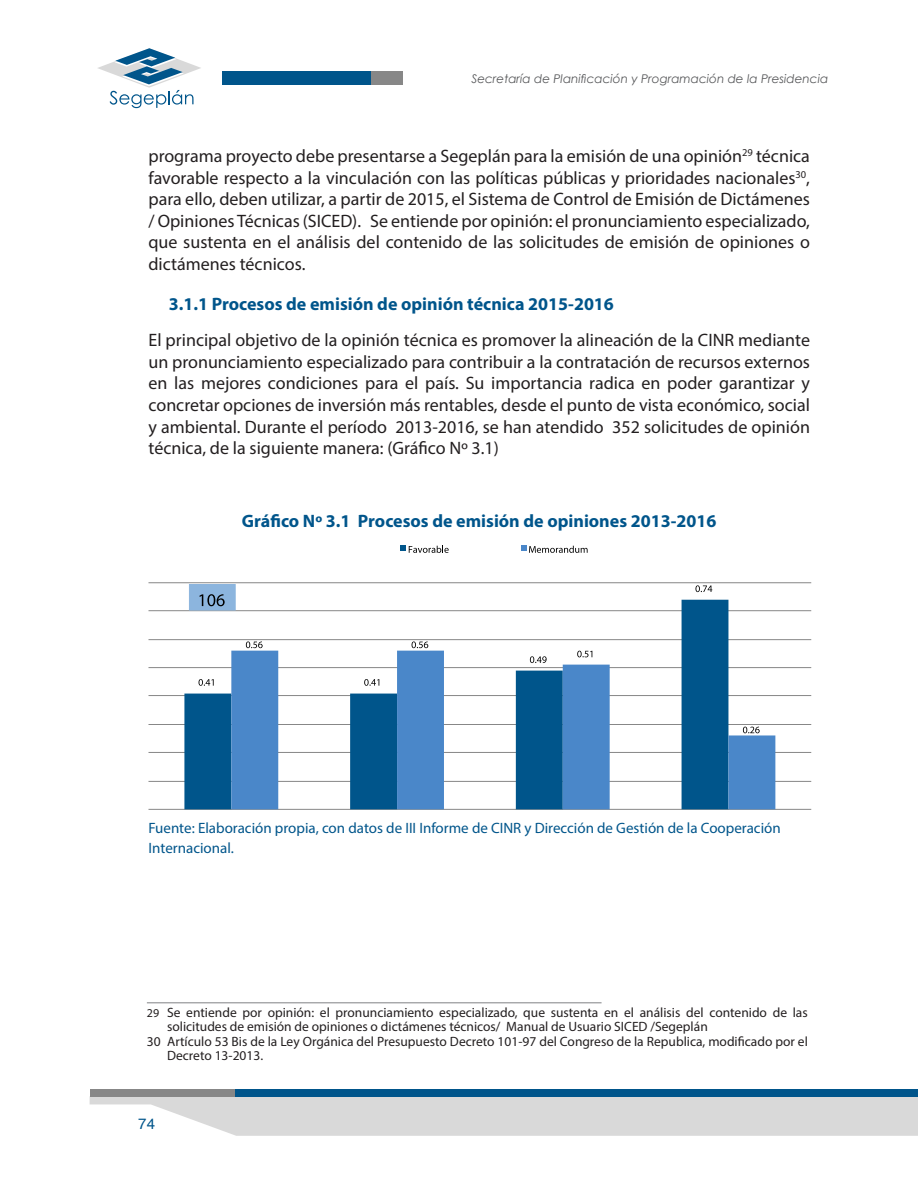
<style>
.page{position:relative;width:918px;height:1188px;background:#fff}
.page>*{position:absolute;margin:0;border:0;box-sizing:border-box;transform-origin:0 0}
.t1{font:18px/21.6px "Myriad Pro";color:#231f20;text-align:justify}
.t2{font:700 18px "Myriad Pro";color:#00558b}
.t3{font:15px/19.8px "Myriad Pro";color:#00558b}
.t4{font:15px "Helvetica";color:#00558b}
.t5{font:13.5px "Myriad Pro";color:#231f20}
.t6{font:italic 12px "Century Gothic";color:#57585a}
.s1{font-size:12px}
</style>
<div class="page">
<svg style="left:90px;top:1096px;width:828px;height:40px;background:#d8d9da"></svg>
<div style="left:90px;top:1089px;width:506px;height:7px;background:#878787"></div>
<div style="left:236px;top:1089px;width:682px;height:7px;background:#00558b"></div>
<div style="left:293px;top:71px;width:110px;height:14px;background:#878787"></div>
<div style="left:222px;top:71px;width:149px;height:14px;background:#00558b"></div>
<svg style="left:98px;top:48px;width:103px;height:60px"></svg>
<hr style="left:148px;top:582px;width:663px;height:1px;background:#878787">
<hr style="left:148px;top:610px;width:663px;height:1px;background:#878787">
<hr style="left:148px;top:639px;width:663px;height:1px;background:#878787">
<hr style="left:148px;top:667px;width:663px;height:1px;background:#878787">
<hr style="left:148px;top:695px;width:663px;height:1px;background:#878787">
<hr style="left:148px;top:724px;width:663px;height:1px;background:#878787">
<hr style="left:148px;top:752px;width:663px;height:1px;background:#878787">
<hr style="left:148px;top:781px;width:663px;height:1px;background:#878787">
<hr style="left:148px;top:809px;width:663px;height:1px;background:#878787">
<svg style="left:184px;top:600px;width:544px;height:209px"></svg>
<svg style="left:231px;top:651px;width:544px;height:158px"></svg>
<svg style="left:199px;top:679px;width:15px;height:7px"></svg>
<svg style="left:364px;top:679px;width:15px;height:7px"></svg>
<svg style="left:530px;top:656px;width:17px;height:7px"></svg>
<svg style="left:695px;top:585px;width:17px;height:7px"></svg>
<svg style="left:246px;top:641px;width:17px;height:7px"></svg>
<svg style="left:412px;top:641px;width:16px;height:7px"></svg>
<svg style="left:577px;top:651px;width:15px;height:6px"></svg>
<svg style="left:743px;top:727px;width:17px;height:6px"></svg>
<svg style="left:401px;top:546px;width:48px;height:7px"></svg>
<svg style="left:521px;top:546px;width:67px;height:7px"></svg>
<div style="left:189px;top:584px;width:47px;height:27px;background:#8cb5de;border:1px solid #8cb5de"></div>
<svg style="left:199px;top:594px;width:26px;height:12px"></svg>
<hr style="left:147px;top:1003px;width:455px;height:1px;background:#808285">
<p class="t6" style="left:471px;top:71px;width:358px">Secretaría de Planificación y Programación de la Presidencia</p>
<p class="t1" style="left:148px;top:145px;width:663px">programa proyecto debe presentarse a Segeplán para la emisión de una opinión<sup>29</sup> técnica favorable respecto a la vinculación con las políticas públicas y prioridades nacionales<sup>30</sup>, para ello, deben utilizar, a partir de 2015, el Sistema de Control de Emisión de Dictámenes / Opiniones Técnicas (SICED). Se entiende por opinión: el pronunciamiento especializado, que sustenta en el análisis del contenido de las solicitudes de emisión de opiniones o dictámenes técnicos.</p>
<p class="t2" style="left:169px;top:292px;width:447px">3.1.1 Procesos de emisión de opinión técnica 2015-2016</p>
<p class="t1" style="left:148px;top:329px;width:663px">El principal objetivo de la opinión técnica es promover la alineación de la CINR mediante un pronunciamiento especializado para contribuir a la contratación de recursos externos en las mejores condiciones para el país. Su importancia radica en poder garantizar y concretar opciones de inversión más rentables, desde el punto de vista económico, social y ambiental. Durante el período 2013-2016, se han atendido 352 solicitudes de opinión técnica, de la siguiente manera: (Gráfico Nº 3.1)</p>
<p class="t2" style="left:242px;top:510px;width:476px">Gráfico Nº 3.1 Procesos de emisión de opiniones 2013-2016</p>
<p class="t3" style="left:148px;top:818px;width:634px">Fuente: Elaboración propia, con datos de III Informe de CINR y Dirección de Gestión de la Cooperación<br>Internacional.</p>
<p class="t5" style="left:147px;top:1004px;width:662px"><span class="s1">29</span> Se entiende por opinión: el pronunciamiento especializado, que sustenta en el análisis del contenido de las</p>
<p class="t5" style="left:167px;top:1019px;width:542px">solicitudes de emisión de opiniones o dictámenes técnicos/ Manual de Usuario SICED /Segeplán</p>
<p class="t5" style="left:147px;top:1033px;width:663px">30 Artículo 53 Bis de la Ley Orgánica del Presupuesto Decreto 101-97 del Congreso de la Republica, modificado por el</p>
<p class="t5" style="left:167px;top:1047px;width:98px">Decreto 13-2013.</p>
<p class="t4" style="left:138px;top:1117px;width:18px">74</p>
</div>
